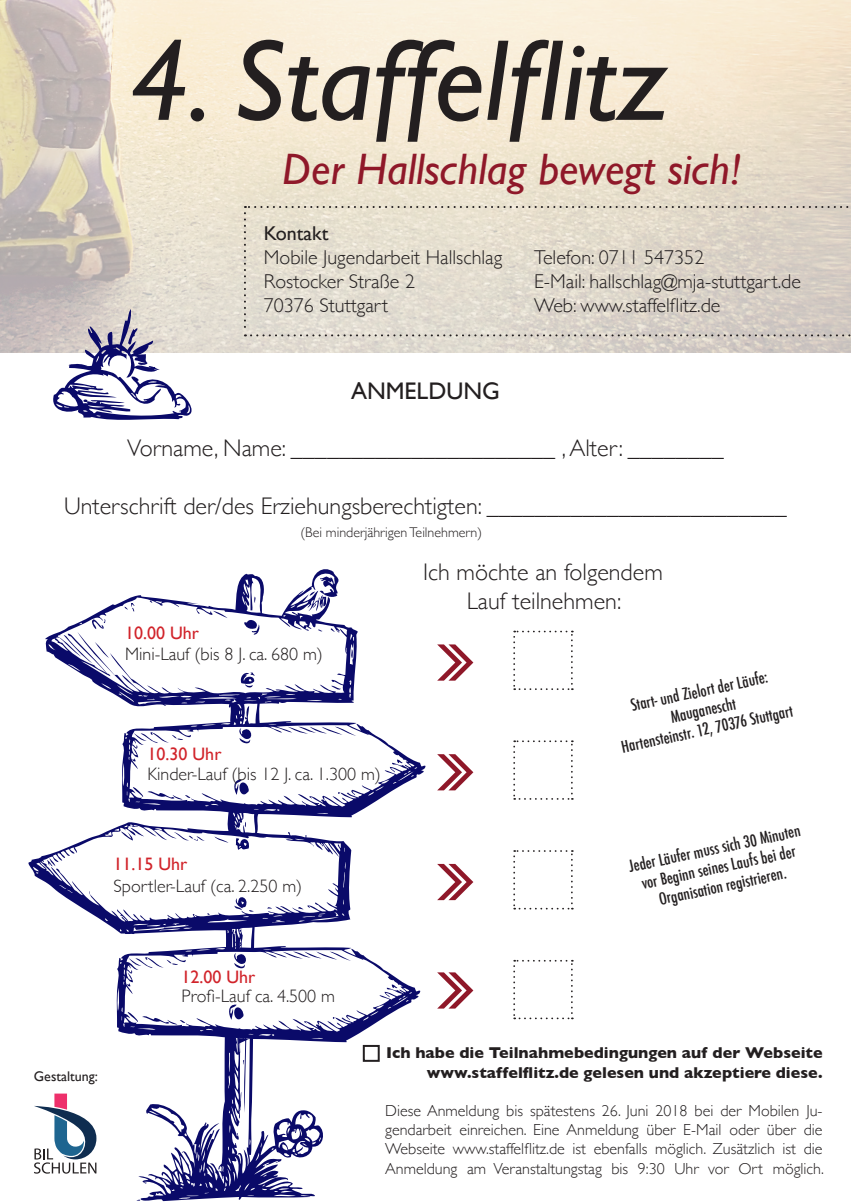
<style>
.page{position:relative;width:851px;height:1202px;background:#fff}
.page>*{position:absolute;margin:0;border:0;box-sizing:border-box;transform-origin:0 0}
.t1{font:italic 116px "Gill Sans";color:#231f20}
.t2{font:italic 44px "Gill Sans";color:#8f1829}
.t3{font:300 24px/28.8px "Gill Sans";color:#231f20;text-align:center}
.t4{font:24px "Gill Sans";color:#231f20}
.t5{font:300 20px "Gill Sans";color:#231f20}
.t6{font:20px "Gill Sans";color:#231f20}
.t7{font:300 18px "Gill Sans";color:#231f20}
.t8{font:18px "Gill Sans";color:#d1232a}
.t9{font:300 16px/19.2px "Gill Sans";color:#231f20;text-align:justify}
.t10{font:500 condensed 16px/19.2px "Futura";color:#231f20;text-align:center}
.t11{font:700 16px "Gill Sans";color:#231f20}
.t12{font:300 14px "Gill Sans";color:#231f20}
.t13{font:14px "Gill Sans";color:#231f20}
</style>
<div class="page">
<svg style="left:28px;top:569px;width:397px;height:632px"></svg>
<svg style="left:116px;top:941px;width:304px;height:172px"></svg>
<img style="left:0;top:0;width:850px;height:353px">
<svg style="left:49px;top:309px;width:149px;height:111px"></svg>
<svg style="left:513px;top:740px;width:59px;height:60px"></svg>
<svg style="left:513px;top:631px;width:59px;height:59px"></svg>
<svg style="left:513px;top:850px;width:59px;height:59px"></svg>
<svg style="left:513px;top:960px;width:59px;height:59px"></svg>
<svg style="left:244px;top:206px;width:607px;height:130px"></svg>
<div style="left:363px;top:1045px;width:16px;height:17px;border:2px solid #231f20"></div>
<svg style="left:437px;top:972px;width:36px;height:37px"></svg>
<svg style="left:437px;top:864px;width:36px;height:36px"></svg>
<svg style="left:437px;top:754px;width:36px;height:36px"></svg>
<svg style="left:437px;top:644px;width:36px;height:37px"></svg>
<svg style="left:34px;top:1093px;width:62px;height:81px"></svg>
<p class="t1" style="left:128px;top:14px;width:543px">4. Staffelflitz</p>
<p class="t2" style="left:282px;top:144px;width:460px">Der Hallschlag bewegt sich!</p>
<p class="t6" style="left:264px;top:221px;width:66px">Kontakt</p>
<p class="t5" style="left:264px;top:241px;width:240px">Mobile Jugendarbeit Hallschlag</p>
<p class="t5" style="left:264px;top:265px;width:152px">Rostocker Straße 2</p>
<p class="t5" style="left:264px;top:289px;width:126px">70376 Stuttgart</p>
<p class="t5" style="left:534px;top:242px;width:172px">Telefon: 0711 547352</p>
<p class="t5" style="left:534px;top:266px;width:268px">E-Mail: hallschlag@mja-stuttgart.de</p>
<p class="t5" style="left:534px;top:290px;width:188px">Web: www.staffelflitz.de</p>
<p class="t4" style="left:351px;top:376px;width:150px">ANMELDUNG</p>
<p class="t3" style="left:127px;top:433px;width:598px">Vorname, Name: ______________________ , Alter: ________</p>
<p class="t3" style="left:64px;top:490px;width:724px">Unterschrift der/des Erziehungsberechtigten: _________________________</p>
<p class="t12" style="left:300px;top:521px;width:183px">(Bei minderjährigen Teilnehmern)</p>
<p class="t8" style="left:125px;top:622px;width:75px">10.00 Uhr</p>
<p class="t7" style="left:125px;top:640px;width:199px">Mini-Lauf (bis 8 J. ca. 680 m)</p>
<p class="t8" style="left:147px;top:744px;width:75px">10.30 Uhr</p>
<p class="t7" style="left:147px;top:759px;width:235px">Kinder-Lauf (bis 12 J. ca. 1.300 m)</p>
<p class="t8" style="left:113px;top:853px;width:75px">11.15 Uhr</p>
<p class="t7" style="left:113px;top:871px;width:190px">Sportler-Lauf (ca. 2.250 m)</p>
<p class="t3" style="left:423px;top:557px;width:241px">Ich möchte an folgendem<br>Lauf teilnehmen:</p>
<p class="t10" style="left:629px;top:696px;width:141px;rotate:-12deg">Start- und Zielort der Läufe:</p>
<p class="t10" style="left:668px;top:707px;width:68px;rotate:-12deg">Mauganescht</p>
<p class="t10" style="left:619px;top:737px;width:176px;rotate:-12deg">Hartensteinstr. 12, 70376 Stuttgart</p>
<p class="t10" style="left:627px;top:857px;width:176px;rotate:-12deg">Jeder Läufer muss sich 30 Minuten vor Beginn seines Laufs bei der<br>Organisation registrieren.</p>
<p class="t13" style="left:34px;top:1068px;width:65px">Gestaltung:</p>
<p class="t8" style="left:181px;top:966px;width:75px">12.00 Uhr</p>
<p class="t7" style="left:181px;top:982px;width:155px">Profi-Lauf ca. 4.500 m</p>
<p class="t11" style="left:386px;top:1040px;width:438px">Ich habe die Teilnahmebedingungen auf der Webseite</p>
<p class="t11" style="left:426px;top:1059px;width:397px">www.staffelflitz.de gelesen und akzeptiere diese.</p>
<p class="t9" style="left:385px;top:1100px;width:440px">Diese Anmeldung bis spätestens 26. Juni 2018 bei der Mobilen Ju&shy;gendarbeit einreichen. Eine Anmeldung über E-Mail oder über die Webseite www.staffelflitz.de ist ebenfalls möglich. Zusätzlich ist die Anmeldung am Veranstaltungstag bis 9:30 Uhr vor Ort möglich.</p>
</div>
